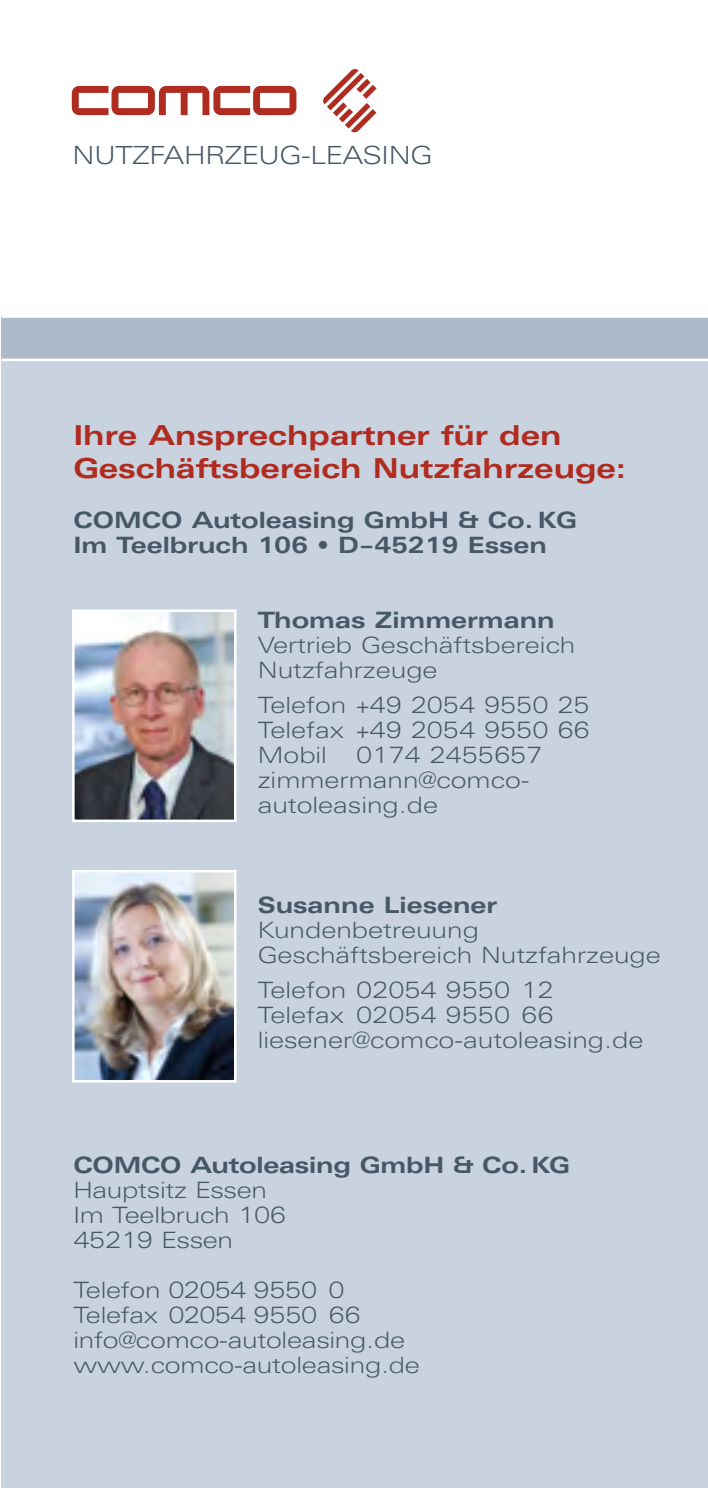
<style>
.page{position:relative;width:708px;height:1488px;background:#fff}
.page>*{position:absolute;margin:0;border:0;box-sizing:border-box;transform-origin:0 0}
.t1{font:700 27.5px/32.5px "Linotype Univers Extd";color:#b02b20}
.t2{font:300 25px "Linotype Univers Extd";letter-spacing:-.01em;color:#475766}
.t3{font:300 22.5px/25px "Linotype Univers Extd";color:#475766}
.t4{font:700 22.5px/25px "Linotype Univers Extd";color:#475766}
</style>
<div class="page">
<div style="left:2px;top:340px;width:705px;height:1148px;background:#c8d3df"></div>
<div style="left:2px;top:316px;width:705px;height:43px;background:#aeb9c9"></div>
<hr style="left:2px;top:359px;width:705px;height:2px;background:#fff">
<hr style="left:2px;top:315px;width:705px;height:3px;background:#fff">
<svg style="left:323px;top:69px;width:53px;height:64px"></svg>
<svg style="left:72px;top:86px;width:224px;height:29px"></svg>
<img style="left:75px;top:612px;width:158px;height:207px">
<div style="left:72px;top:609px;width:164px;height:213px;border:2px solid #fff"></div>
<img style="left:75px;top:873px;width:158px;height:206px">
<div style="left:72px;top:870px;width:164px;height:212px;border:2px solid #fff"></div>
<p class="t2" style="left:72px;top:140px;width:361px">NUTZFAHRZEUG-LEASING</p>
<p class="t1" style="left:73px;top:419px;width:554px">Ihre Ansprechpartner für den<br>Geschäftsbereich Nutzfahrzeuge:</p>
<p class="t4" style="left:73px;top:507px;width:505px">COMCO Autoleasing GmbH &amp; Co. KG<br>Im Teelbruch 106 • D–45219 Essen</p>
<p class="t4" style="left:258px;top:607px;width:298px">Thomas Zimmermann</p>
<p class="t3" style="left:258px;top:632px;width:319px">Vertrieb Geschäftsbereich<br>Nutzfahrzeuge</p>
<p class="t3" style="left:258px;top:692px;width:333px;text-align:justify">Telefon +49 2054 9550 25<br>Telefax +49 2054 9550 66<br>Mobil</p>
<p class="t3" style="left:258px;top:742px;width:286px;text-indent:98px">0174 2455657 zimmermann@comco&shy;autoleasing.de</p>
<p class="t4" style="left:258px;top:892px;width:241px">Susanne Liesener</p>
<p class="t3" style="left:258px;top:917px;width:404px">Kundenbetreuung<br>Geschäftsbereich Nutzfahrzeuge</p>
<p class="t3" style="left:258px;top:977px;width:387px">Telefon 02054 9550 12<br>Telefax 02054 9550 66 liesener@comco-autoleasing.de</p>
<p class="t4" style="left:73px;top:1152px;width:498px">COMCO Autoleasing GmbH &amp; Co. KG</p>
<p class="t3" style="left:73px;top:1177px;width:214px">Hauptsitz Essen<br>Im Teelbruch 106<br>45219 Essen</p>
<p class="t3" style="left:73px;top:1277px;width:348px">Telefon 02054 9550 0<br>Telefax 02054 9550 66 info@comco-autoleasing.de www.comco-autoleasing.de</p>
</div>
